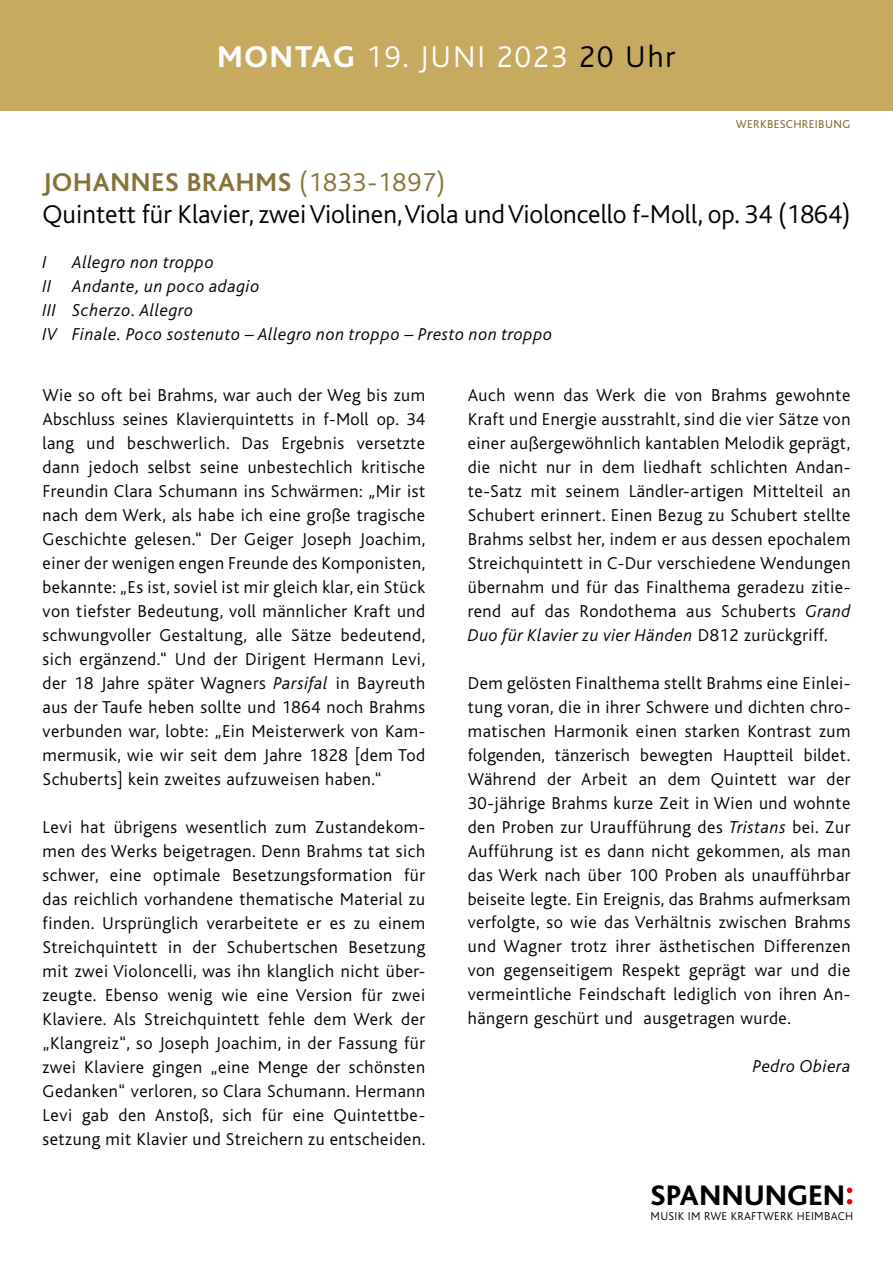
<style>
.page{position:relative;width:893px;height:1263px;background:#fff}
.page>*{position:absolute;margin:0;border:0;box-sizing:border-box;transform-origin:0 0}
.t1{font:300 31.5px "Bliss";letter-spacing:.06em;color:#fff}
.t2{font:800 29.7px "Bliss";letter-spacing:.02em;color:#000}
.t3{font:300 27px/32.4px "Bliss";color:#000}
.t4{font:300 18px/24px "Bliss";letter-spacing:.03em;color:#000;text-align:justify}
.t5{font:italic 300 18px/24px "Bliss";letter-spacing:.03em;color:#000}
.t6{font:300 12px "Bliss";letter-spacing:.025em;color:#000}
.t7{font:12px "Bliss";letter-spacing:.03em;color:#867137}
.s1{font-weight:800}
.s2{color:#000}
.s3{font-weight:700;color:#867137}
.s4{color:#867137}
.s5{font-style:italic}
.s6{font-size:35.85px;color:#e3000f}
</style>
<div class="page">
<div style="left:0;top:0;width:893px;height:111px;background:#c7aa60"></div>
<h1 class="t1" style="left:218px;top:40px;width:459px"><span class="s1">MONTAG</span> 19. JUNI 2023 <span class="s2">20 Uhr</span></h1>
<p class="t7" style="left:736px;top:117px;width:116px">WERKBESCHREIBUNG</p>
<h3 class="t3" style="left:43px;top:166px;width:809px"><span class="s3">JOHANNES BRAHMS</span> <span class="s4">(1833-1897)<br></span>Quintett für Klavier, zwei Violinen, Viola und Violoncello f-Moll, op. 34 (1864)</h3>
<p class="t5" style="left:43px;top:250px;width:6px">I</p>
<p class="t5" style="left:43px;top:250px;width:512px;text-indent:30px">Allegro non troppo<br>II Andante, un poco adagio<br>III Scherzo. Allegro<br>IV Finale. Poco sostenuto – Allegro non troppo – Presto non troppo</p>
<p class="t4" style="left:43px;top:383px;width:384px">Wie so oft bei Brahms, war auch der Weg bis zum Abschluss seines Klavierquintetts in f-Moll op. 34 lang und beschwerlich. Das Ergebnis versetzte dann jedoch selbst seine unbestechlich kritische Freundin Clara Schumann ins Schwärmen: „Mir ist nach dem Werk, als habe ich eine große tragische Geschichte gelesen.“ Der Geiger Joseph Joachim, einer der wenigen engen Freunde des Komponisten, bekannte: „Es ist, soviel ist mir gleich klar, ein Stück von tiefster Bedeutung, voll männlicher Kraft und schwungvoller Gestaltung, alle Sätze bedeutend, sich ergänzend.“ Und der Dirigent Hermann Levi, der 18 Jahre später Wagners <span class="s5">Parsifal</span> in Bayreuth aus der Taufe heben sollte und 1864 noch Brahms verbunden war, lobte: „Ein Meisterwerk von Kam&shy;mermusik, wie wir seit dem Jahre 1828 [dem Tod Schuberts] kein zweites aufzuweisen haben.“</p>
<p class="t4" style="left:43px;top:815px;width:384px">Levi hat übrigens wesentlich zum Zustandekom&shy;men des Werks beigetragen. Denn Brahms tat sich schwer, eine optimale Besetzungsformation für das reichlich vorhandene thematische Material zu finden. Ursprünglich verarbeitete er es zu einem Streichquintett in der Schubertschen Besetzung mit zwei Violoncelli, was ihn klanglich nicht über&shy;zeugte. Ebenso wenig wie eine Version für zwei Klaviere. Als Streichquintett fehle dem Werk der „Klangreiz“, so Joseph Joachim, in der Fassung für zwei Klaviere gingen „eine Menge der schönsten Gedanken“ verloren, so Clara Schumann. Hermann Levi gab den Anstoß, sich für eine Quintettbe&shy;setzung mit Klavier und Streichern zu entscheiden.</p>
<p class="t4" style="left:468px;top:383px;width:384px">Auch wenn das Werk die von Brahms gewohnte Kraft und Energie ausstrahlt, sind die vier Sätze von einer außergewöhnlich kantablen Melodik geprägt, die nicht nur in dem liedhaft schlichten Andan&shy;te-Satz mit seinem Ländler-artigen Mittelteil an Schubert erinnert. Einen Bezug zu Schubert stellte Brahms selbst her, indem er aus dessen epochalem Streichquintett in C-Dur verschiedene Wendungen übernahm und für das Finalthema geradezu zitie&shy;rend auf das Rondothema aus Schuberts <span class="s5">Grand Duo für Klavier zu vier Händen</span> D812 zurückgriff.</p>
<p class="t4" style="left:468px;top:671px;width:384px">Dem gelösten Finalthema stellt Brahms eine Einlei&shy;tung voran, die in ihrer Schwere und dichten chro&shy;matischen Harmonik einen starken Kontrast zum folgenden, tänzerisch bewegten Hauptteil bildet.<br>Während der Arbeit an dem Quintett war der 30-jährige Brahms kurze Zeit in Wien und wohnte den Proben zur Uraufführung des <span class="s5">Tristans</span> bei. Zur Aufführung ist es dann nicht gekommen, als man das Werk nach über 100 Proben als unaufführbar beiseite legte. Ein Ereignis, das Brahms aufmerksam verfolgte, so wie das Verhältnis zwischen Brahms und Wagner trotz ihrer ästhetischen Differenzen von gegenseitigem Respekt geprägt war und die vermeintliche Feindschaft lediglich von ihren An&shy;hängern geschürt und ausgetragen wurde.</p>
<p class="t5" style="left:753px;top:1055px;width:99px">Pedro Obiera</p>
<h2 class="t2" style="left:651px;top:1180px;width:205px">SPANNUNGEN<span class="s6">:</span></h2>
<p class="t6" style="left:651px;top:1209px;width:204px">MUSIK IM RWE KRAFTWERK HEIMBACH</p>
</div>
